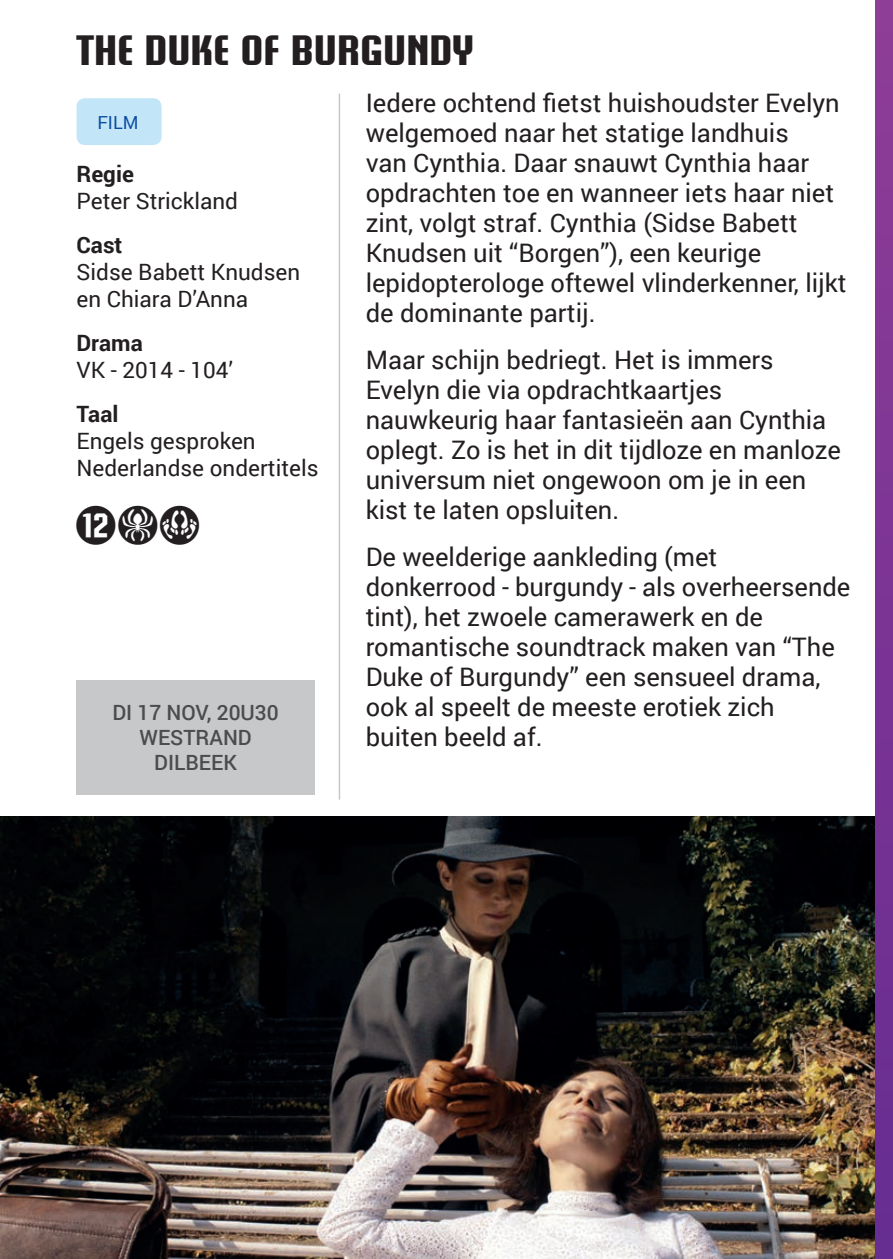
<style>
.page{position:relative;width:893px;height:1259px;background:#fff}
.page>*{position:absolute;margin:0;border:0;box-sizing:border-box;transform-origin:0 0}
.t1{font:700 42px "Briem Akademi Std";color:#231f20}
.t2{font:25.5px/30px "Roboto";color:#231f20}
.t3{font:22.5px/27px "Roboto";color:#231f20}
.t4{font:700 22.5px "Roboto";color:#231f20}
.t5{font:500 21px/25.2px "Roboto";color:#4b4c4d;text-align:center}
.t6{font:18px "Roboto";color:#0d4da1}
</style>
<div class="page">
<img style="left:0;top:816px;width:876px;height:443px">
<div style="left:876px;top:0;width:17px;height:1259px;background:linear-gradient(to bottom,#8f3d97,#662c91)"></div>
<div style="left:77px;top:680px;width:238px;height:115px;background:#c7c8ca"></div>
<hr style="left:339px;top:94px;width:1px;height:705px;background:#c7c8ca">
<div style="left:77px;top:98px;width:85px;height:47px;background:#c2e6f8;border-radius:9px"></div>
<h1 class="t1" style="left:77px;top:27px;width:398px">THE DUKE OF BURGUNDY</h1>
<p class="t2" style="left:366px;top:87px;width:482px">Iedere ochtend fietst huishoudster Evelyn welgemoed naar het statige landhuis<br>van Cynthia. Daar snauwt Cynthia haar opdrachten toe en wanneer iets haar niet zint, volgt straf. Cynthia (Sidse Babett Knudsen uit “Borgen”), een keurige lepidopterologe oftewel vlinderkenner, lijkt de dominante partij.</p>
<p class="t2" style="left:366px;top:344px;width:477px">Maar schijn bedriegt. Het is immers Evelyn die via opdrachtkaartjes nauwkeurig haar fantasieën aan Cynthia oplegt. Zo is het in dit tijdloze en manloze universum niet ongewoon om je in een kist te laten opsluiten.</p>
<p class="t2" style="left:366px;top:541px;width:486px">De weelderige aankleding (met donkerrood - burgundy - als overheersende tint), het zwoele camerawerk en de romantische soundtrack maken van “The Duke of Burgundy” een sensueel drama, ook al speelt de meeste erotiek zich buiten beeld af.</p>
<p class="t6" style="left:97px;top:110px;width:43px">FILM</p>
<p class="t4" style="left:77px;top:158px;width:59px">Regie</p>
<p class="t3" style="left:77px;top:186px;width:163px">Peter Strickland</p>
<p class="t4" style="left:77px;top:229px;width:47px">Cast</p>
<p class="t3" style="left:77px;top:257px;width:225px">Sidse Babett Knudsen en Chiara D’Anna</p>
<p class="t4" style="left:77px;top:327px;width:68px">Drama</p>
<p class="t3" style="left:77px;top:355px;width:158px">VK - 2014 - 104’</p>
<p class="t4" style="left:77px;top:398px;width:43px">Taal</p>
<p class="t3" style="left:77px;top:426px;width:243px">Engels gesproken<br>Nederlandse ondertitels</p>
<p class="t5" style="left:112px;top:698px;width:168px">DI 17 NOV, 20U30<br>WESTRAND<br>DILBEEK</p>
</div>
